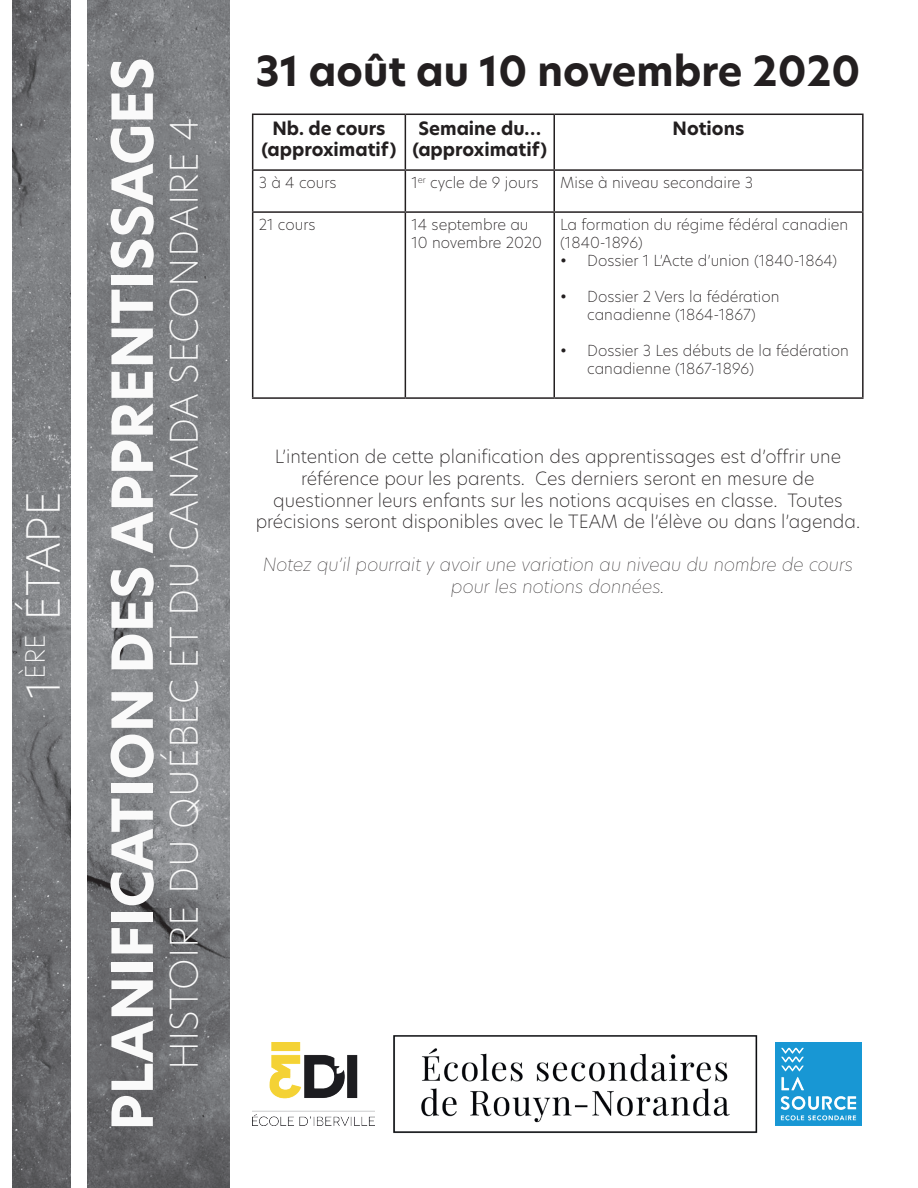
<style>
.page{position:relative;width:918px;height:1188px;background:#fff}
.page>*{position:absolute;margin:0;border:0;box-sizing:border-box;transform-origin:0 0}
.t1{font:700 55.5px "Hero New";color:#fafafa}
.t2{font:200 45px "Hero New";color:#fafafa}
.t3{font:700 40.5px "Hero New";color:#231f20}
.t4{font:200 37.5px "Hero New";color:#fafafa}
.t5{font:200 18px/21.6px "Hero New";color:#231f20;text-align:center}
.t6{font:italic 100 18px/21.6px "Hero New";color:#231f20;text-align:center}
.t7{font:700 18px/21.6px "Hero New";color:#231f20;text-align:center}
.t8{font:200 15px/18px "Hero New";color:#231f20}
</style>
<div class="page">
<img style="left:13px;top:0;width:57px;height:1188px">
<img style="left:87px;top:0;width:143px;height:1188px">
<hr style="left:252px;top:114px;width:153px;height:1px;background:#231f20">
<hr style="left:252px;top:115px;width:1px;height:54px;background:#231f20">
<hr style="left:405px;top:114px;width:149px;height:1px;background:#231f20">
<hr style="left:405px;top:115px;width:1px;height:54px;background:#231f20">
<hr style="left:554px;top:114px;width:310px;height:1px;background:#231f20">
<hr style="left:553px;top:115px;width:2px;height:54px;background:#231f20">
<hr style="left:862px;top:115px;width:2px;height:54px;background:#231f20">
<hr style="left:252px;top:169px;width:153px;height:2px;background:#231f20">
<hr style="left:252px;top:171px;width:1px;height:40px;background:#231f20">
<hr style="left:405px;top:169px;width:149px;height:2px;background:#231f20">
<hr style="left:405px;top:171px;width:1px;height:40px;background:#231f20">
<hr style="left:554px;top:169px;width:310px;height:2px;background:#231f20">
<hr style="left:553px;top:171px;width:2px;height:40px;background:#231f20">
<hr style="left:862px;top:171px;width:2px;height:40px;background:#231f20">
<hr style="left:252px;top:211px;width:153px;height:2px;background:#231f20">
<hr style="left:252px;top:213px;width:1px;height:184px;background:#231f20">
<hr style="left:405px;top:211px;width:149px;height:2px;background:#231f20">
<hr style="left:405px;top:213px;width:1px;height:184px;background:#231f20">
<hr style="left:554px;top:211px;width:310px;height:2px;background:#231f20">
<hr style="left:553px;top:213px;width:2px;height:184px;background:#231f20">
<hr style="left:862px;top:213px;width:2px;height:184px;background:#231f20">
<hr style="left:252px;top:397px;width:153px;height:2px;background:#231f20">
<hr style="left:405px;top:397px;width:149px;height:2px;background:#231f20">
<hr style="left:554px;top:397px;width:310px;height:2px;background:#231f20">
<img style="left:252px;top:1043px;width:123px;height:82px">
<img style="left:776px;top:1043px;width:86px;height:82px">
<img style="left:393px;top:1035px;width:365px;height:98px">
<h2 class="t2" style="left:13px;top:699px;width:209px;rotate:-90deg">1<sup>ÈRE</sup> ÉTAPE</h2>
<h1 class="t1" style="left:95px;top:1131px;width:1075px;rotate:-90deg">PLANIFICATION DES APPRENTISSAGES</h1>
<h3 class="t4" style="left:158px;top:1070px;width:954px;rotate:-90deg">HISTOIRE DU QUÉBEC ET DU CANADA SECONDAIRE 4</h3>
<h3 class="t3" style="left:255px;top:44px;width:607px">31 août au 10 novembre 2020</h3>
<p class="t7" style="left:262px;top:117px;width:136px">Nb. de cours (approximatif)</p>
<p class="t7" style="left:412px;top:117px;width:136px">Semaine du… (approximatif)</p>
<p class="t7" style="left:673px;top:117px;width:73px">Notions</p>
<p class="t8" style="left:259px;top:173px;width:79px">3 à 4 cours</p>
<p class="t8" style="left:411px;top:173px;width:129px">1<sup>er</sup> cycle de 9 jours</p>
<p class="t8" style="left:560px;top:173px;width:194px">Mise à niveau secondaire 3</p>
<p class="t8" style="left:259px;top:215px;width:58px">21 cours</p>
<p class="t8" style="left:411px;top:215px;width:132px">14 septembre au<br>10 novembre 2020</p>
<p class="t8" style="left:560px;top:215px;width:290px">La formation du régime fédéral canadien (1840-1896)</p>
<p class="t8" style="left:560px;top:251px;width:278px">• Dossier 1 L’Acte d’union (1840-1864)</p>
<p class="t8" style="left:560px;top:287px;width:221px;text-align:center">• Dossier 2 Vers la fédération canadienne (1864-1867)</p>
<p class="t8" style="left:587px;top:341px;width:263px;text-indent:-27px">• Dossier 3 Les débuts de la fédération canadienne (1867-1896)</p>
<p class="t5" style="left:256px;top:445px;width:606px">L’intention de cette planification des apprentissages est d’offrir une référence pour les parents. Ces derniers seront en mesure de questionner leurs enfants sur les notions acquises en classe. Toutes précisions seront disponibles avec le TEAM de l’élève ou dans l’agenda.</p>
<p class="t6" style="left:263px;top:553px;width:592px">Notez qu’il pourrait y avoir une variation au niveau du nombre de cours pour les notions données.</p>
</div>
